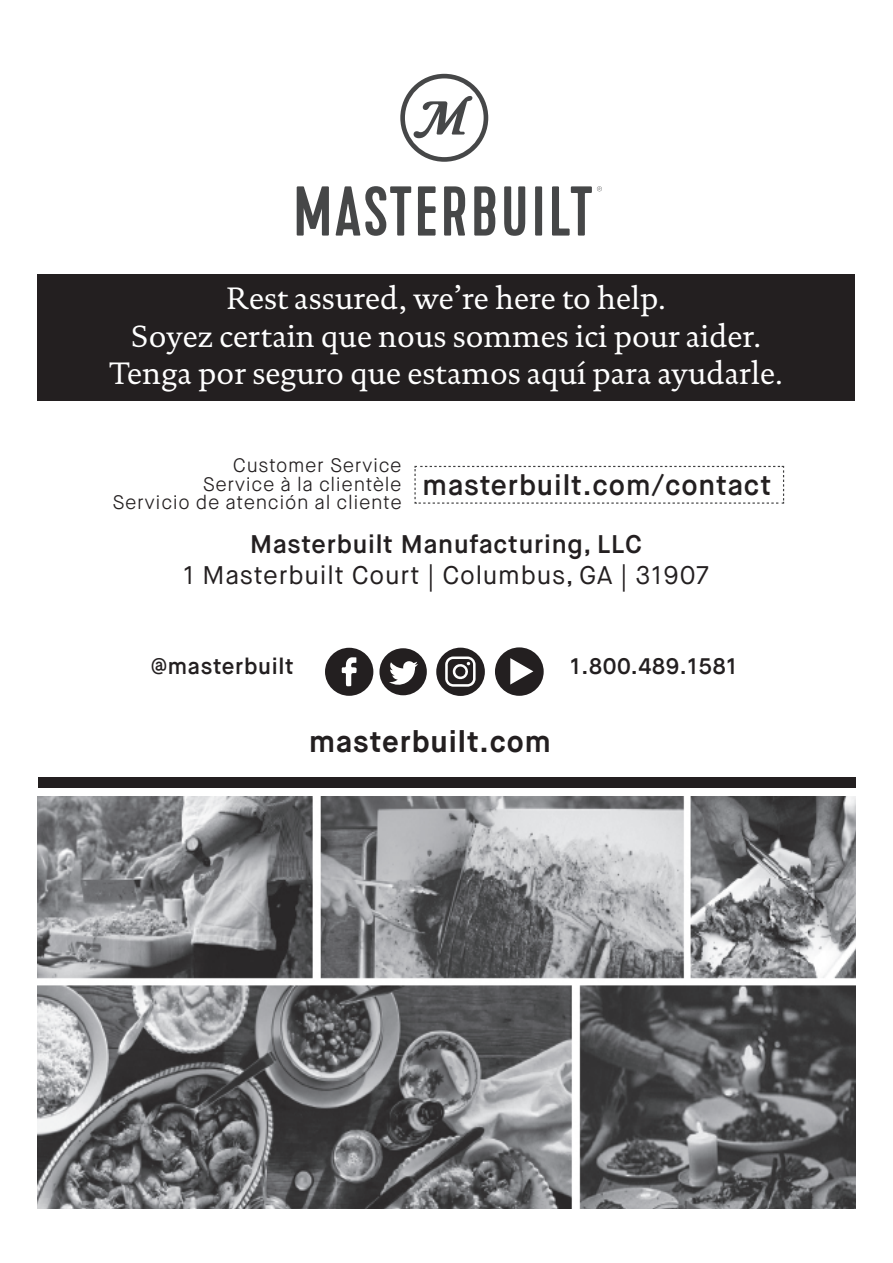
<style>
.page{position:relative;width:893px;height:1263px;background:#fff}
.page>*{position:absolute;margin:0;border:0;box-sizing:border-box;transform-origin:0 0}
.t1{font:31.5px "DTL Documenta TOT";color:#fff}
.t2{font:700 30px "Maison Neue";letter-spacing:.03em;color:#231f20}
.t3{font:600 28.5px "Maison Neue";letter-spacing:.03em;color:#231f20}
.t4{font:25.5px "Maison Neue";letter-spacing:.03em;color:#231f20}
.t5{font:600 25.5px "Maison Neue";letter-spacing:.03em;color:#231f20}
.t6{font:600 22.5px "Maison Neue";letter-spacing:.03em;color:#231f20}
.t7{font:300 19.5px "Maison Neue";letter-spacing:.03em;color:#231f20}
</style>
<div class="page">
<div style="left:38px;top:777px;width:817px;height:11px;background:#231f20"></div>
<img style="left:38px;top:796px;width:817px;height:413px">
<div style="left:37px;top:274px;width:818px;height:127px;background:#231f20"></div>
<svg style="left:414px;top:465px;width:371px;height:39px"></svg>
<svg style="left:436px;top:648px;width:49px;height:48px"></svg>
<svg style="left:325px;top:648px;width:48px;height:48px"></svg>
<svg style="left:379px;top:648px;width:48px;height:47px"></svg>
<svg style="left:495px;top:647px;width:49px;height:49px"></svg>
<svg style="left:297px;top:74px;width:305px;height:162px"></svg>
<p class="t1" style="left:226px;top:279px;width:441px">Rest assured, we’re here to help.</p>
<p class="t1" style="left:131px;top:317px;width:631px">Soyez certain que nous sommes ici pour aider.</p>
<p class="t1" style="left:109px;top:355px;width:675px">Tenga por seguro que estamos aquí para ayudarle.</p>
<p class="t7" style="left:233px;top:453px;width:170px">Customer Service</p>
<p class="t7" style="left:203px;top:472px;width:200px">Service à la clientèle</p>
<p class="t7" style="left:112px;top:490px;width:291px">Servicio de atención al cliente</p>
<p class="t3" style="left:423px;top:467px;width:350px">masterbuilt.com/contact</p>
<p class="t5" style="left:250px;top:528px;width:393px">Masterbuilt Manufacturing, LLC</p>
<p class="t4" style="left:183px;top:559px;width:527px">1 Masterbuilt Court | Columbus, GA | 31907</p>
<p class="t6" style="left:151px;top:652px;width:144px">@masterbuilt</p>
<p class="t6" style="left:570px;top:652px;width:168px">1.800.489.1581</p>
<p class="t2" style="left:309px;top:723px;width:243px">masterbuilt.com</p>
</div>
